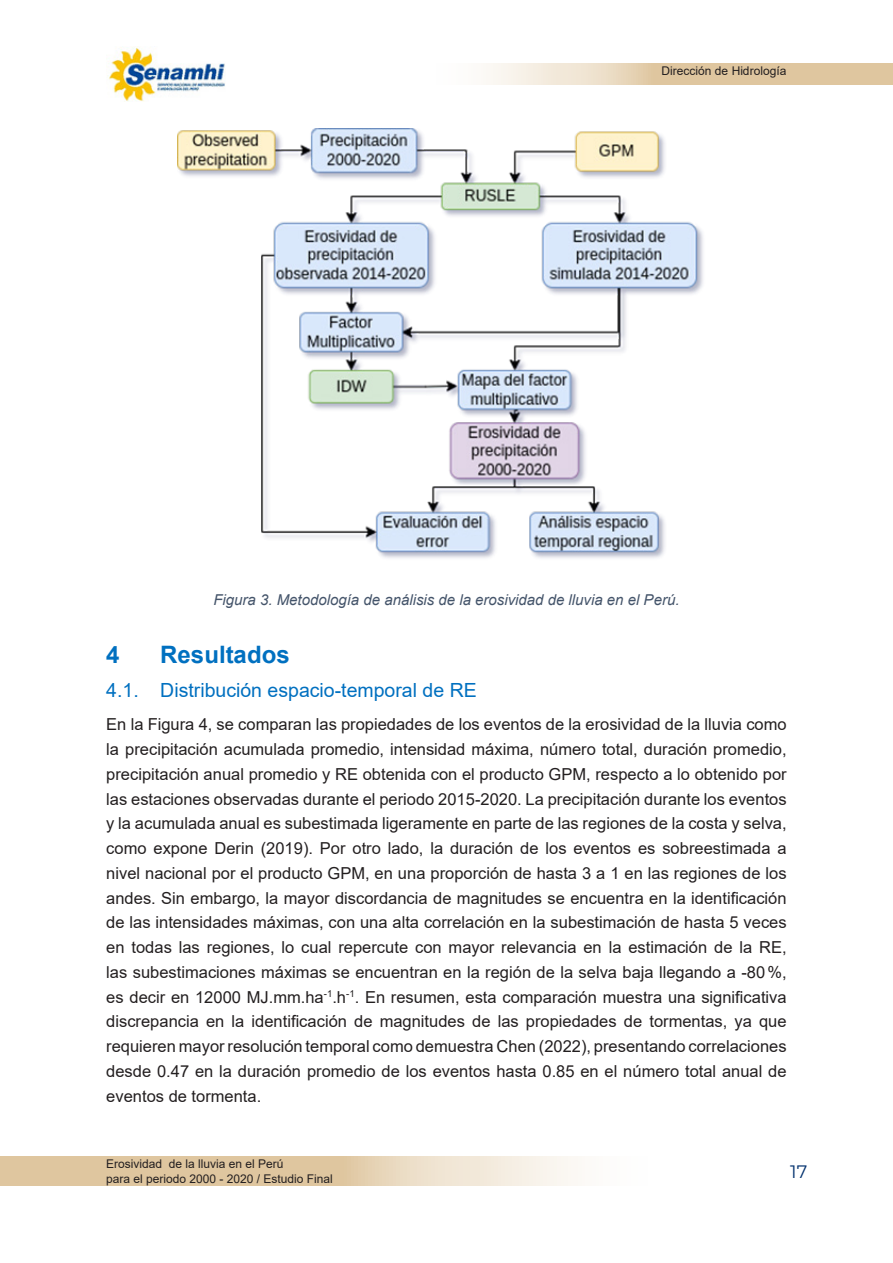
<style>
.page{position:relative;width:893px;height:1263px;background:#fff}
.page>*{position:absolute;margin:0;border:0;box-sizing:border-box;transform-origin:0 0}
.t1{font:700 24px "Arial";color:#0070c0}
.Heading_2{font:19.5px "Arial";color:#0070c0}
.t2{font:18px "Montserrat";color:#00306d}
.t3{font:16.5px/24.8px "Arial";color:#231f20;text-align:justify}
.t4{font:italic 15px "Arial";color:#44546a}
.t5{font:12px/14.4px "Arial";color:#231f20}
</style>
<div class="page">
<svg style="left:1px;top:1156px;width:577px;height:30px;background:#e5d2b4"></svg>
<svg style="left:486px;top:63px;width:407px;height:21px;background:#e6d2b4"></svg>
<img style="left:107px;top:46px;width:118px;height:55px">
<hr style="left:0;top:1156px;width:1px;height:30px;background:#dfc69f">
<img style="left:177px;top:128px;width:526px;height:430px">
<p class="t5" style="left:662px;top:63px;width:126px">Dirección de Hidrología</p>
<p class="t4" style="left:213px;top:590px;width:468px">Figura 3. Metodología de análisis de la erosividad de lluvia en el Perú.</p>
<p class="t1" style="left:106px;top:638px;width:15px">4</p>
<p class="t1" style="left:160px;top:638px;width:131px">Resultados</p>
<p class="Heading_2" style="left:106px;top:676px;width:372px">4.1. Distribución espacio-temporal de RE</p>
<p class="t3" style="left:106px;top:712px;width:682px">En la Figura 4, se comparan las propiedades de los eventos de la erosividad de la lluvia como la precipitación acumulada promedio, intensidad máxima, número total, duración promedio, precipitación anual promedio y RE obtenida con el producto GPM, respecto a lo obtenido por las estaciones observadas durante el periodo 2015-2020. La precipitación durante los eventos y la acumulada anual es subestimada ligeramente en parte de las regiones de la costa y selva, como expone Derin (2019). Por otro lado, la duración de los eventos es sobreestimada a nivel nacional por el producto GPM, en una proporción de hasta 3 a 1 en las regiones de los andes. Sin embargo, la mayor discordancia de magnitudes se encuentra en la identificación de las intensidades máximas, con una alta correlación en la subestimación de hasta 5 veces en todas las regiones, lo cual repercute con mayor relevancia en la estimación de la RE, las subestimaciones máximas se encuentran en la región de la selva baja llegando a -80%, es decir en 12000 MJ.mm.ha<sup>-1</sup>.h<sup>-1</sup>. En resumen, esta comparación muestra una significativa discrepancia en la identificación de magnitudes de las propiedades de tormentas, ya que requieren mayor resolución temporal como demuestra Chen (2022), presentando correlaciones desde 0.47 en la duración promedio de los eventos hasta 0.85 en el número total anual de eventos de tormenta.</p>
<p class="t5" style="left:106px;top:1157px;width:228px">Erosividad de la lluvia en el Perú<br>para el periodo 2000 - 2020 / Estudio Final</p>
<p class="t2" style="left:790px;top:1159px;width:19px">17</p>
</div>
